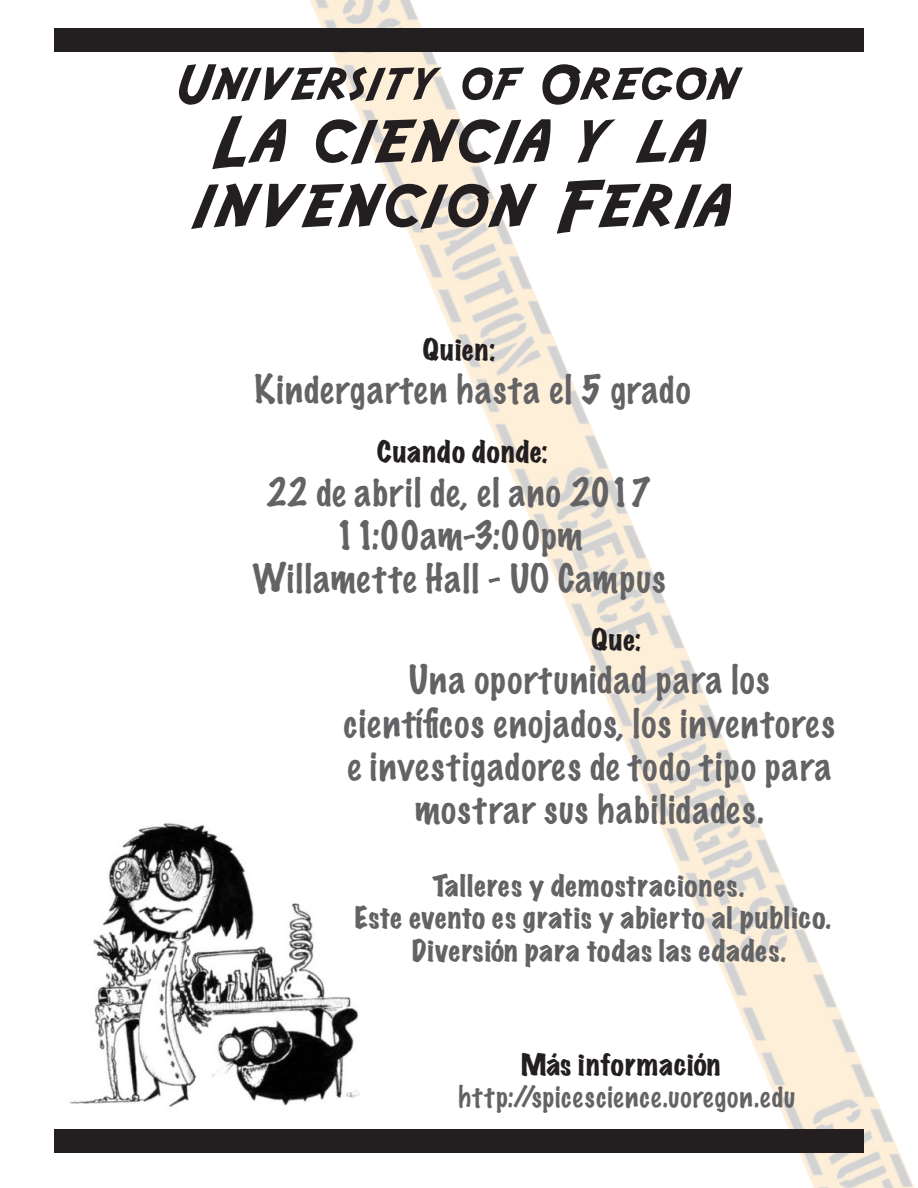
<style>
.page{position:relative;width:918px;height:1188px;background:#fff}
.page>*{position:absolute;margin:0;border:0;box-sizing:border-box;transform-origin:0 0}
.t1{font:72px "Adventure Normal";letter-spacing:-.055em;color:#231f20}
.t2{font:54px "Adventure Normal";letter-spacing:-.035em;color:#231f20}
.t3{font:100 36px/43.2px "Marker Felt";letter-spacing:.04em;color:#636366;text-align:center}
.t4{font:100 36px "Marker Felt";color:#636366}
.t5{font:expanded 27px "Marker Felt";letter-spacing:.03em;color:#636366}
.t6{font:expanded 27px "Marker Felt";letter-spacing:.035em;color:#231f20}
.t7{font:100 27px "Marker Felt";letter-spacing:.04em;color:#636366}
</style>
<div class="page">
<img style="left:310px;top:0;width:605px;height:1188px">
<img style="left:70px;top:809px;width:303px;height:305px">
<div style="left:54px;top:28px;width:810px;height:24px;background:#231f20"></div>
<div style="left:54px;top:1129px;width:810px;height:24px;background:#231f20"></div>
<p class="t2" style="left:178px;top:60px;width:564px">University of Oregon</p>
<p class="t1" style="left:212px;top:109px;width:495px">La ciencia y la</p>
<p class="t1" style="left:188px;top:174px;width:544px">invencion Feria</p>
<p class="t6" style="left:423px;top:328px;width:74px">Quien:</p>
<p class="t3" style="left:254px;top:367px;width:438px">Kindergarten hasta el 5 grado</p>
<p class="t6" style="left:377px;top:431px;width:172px">Cuando donde:</p>
<p class="t3" style="left:266px;top:470px;width:387px">22 de abril de, el ano 2017</p>
<p class="t4" style="left:335px;top:507px;width:249px">11:00am-3:00pm</p>
<p class="t3" style="left:253px;top:556px;width:414px">Willamette Hall - UO Campus</p>
<p class="t6" style="left:591px;top:618px;width:51px">Que:</p>
<p class="t3" style="left:344px;top:658px;width:493px">Una oportunidad para los científicos enojados, los inventores e investigadores de todo tipo para mostrar sus habilidades.</p>
<p class="t5" style="left:433px;top:864px;width:313px">Talleres y demostraciones.</p>
<p class="t5" style="left:355px;top:897px;width:478px">Este evento es gratis y abierto al publico.</p>
<p class="t5" style="left:412px;top:929px;width:376px">Diversión para todas las edades.</p>
<p class="t6" style="left:521px;top:1043px;width:201px">Más información</p>
<p class="t7" style="left:458px;top:1075px;width:338px">http://spicescience.uoregon.edu</p>
</div>
